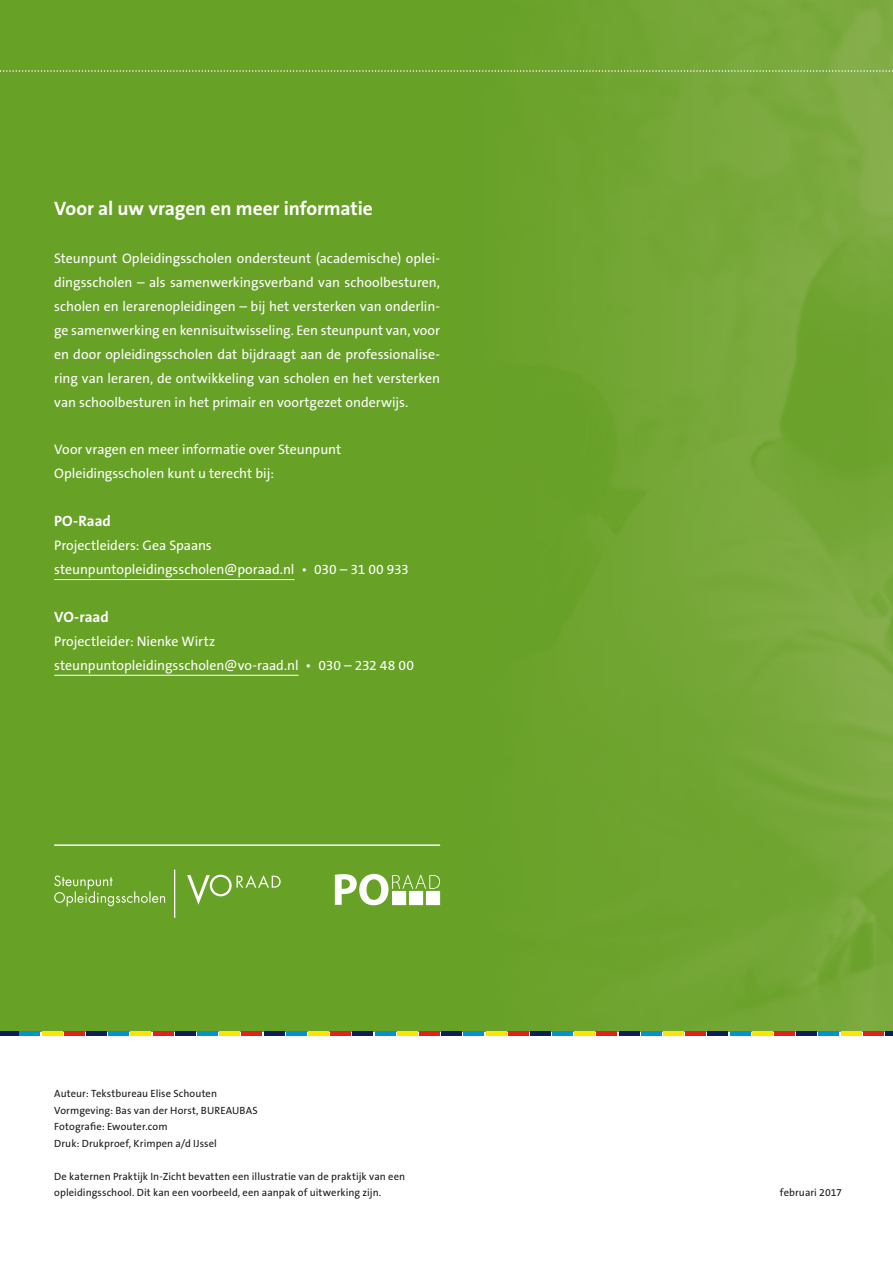
<style>
.page{position:relative;width:893px;height:1263px;background:#fff}
.page>*{position:absolute;margin:0;border:0;box-sizing:border-box;transform-origin:0 0}
.t1{font:700 19.5px "The Sans B7";letter-spacing:-.005em;color:#fff}
.par{font:700 15px "The Sans B7";letter-spacing:-.005em;color:#fff}
.par-2{font:13.8px/23.9px "The Sans B5 Plain";letter-spacing:-.005em;color:#fff;text-align:justify}
.par-3{font:10.5px/16.5px "The Sans B5 Plain";letter-spacing:.01em;color:#1a171c}
</style>
<div class="page">
<div style="left:0;top:0;width:893px;height:1031px;background:#67a126"></div>
<img style="left:334px;top:0;width:559px;height:1031px">
<hr style="left:54px;top:579px;width:240px;height:1px;background:#fff">
<hr style="left:54px;top:675px;width:245px;height:1px;background:#fff">
<svg style="left:335px;top:874px;width:105px;height:31px"></svg>
<svg style="left:54px;top:870px;width:227px;height:48px"></svg>
<hr style="left:54px;top:844px;width:386px;height:2px;background:#fff">
<div style="left:885px;top:1031px;width:8px;height:5px;background:#0f1d5d"></div>
<div style="left:863px;top:1031px;width:20px;height:5px;background:#e32119"></div>
<div style="left:841px;top:1031px;width:20px;height:5px;background:#ffe400"></div>
<div style="left:819px;top:1031px;width:20px;height:5px;background:#0093d0"></div>
<div style="left:175px;top:1031px;width:21px;height:5px;background:#0f1d5d"></div>
<div style="left:153px;top:1031px;width:20px;height:5px;background:#e32119"></div>
<div style="left:131px;top:1031px;width:20px;height:5px;background:#ffe400"></div>
<div style="left:108px;top:1031px;width:21px;height:5px;background:#0093d0"></div>
<div style="left:530px;top:1031px;width:21px;height:5px;background:#0f1d5d"></div>
<div style="left:508px;top:1031px;width:20px;height:5px;background:#e32119"></div>
<div style="left:486px;top:1031px;width:20px;height:5px;background:#ffe400"></div>
<div style="left:464px;top:1031px;width:20px;height:5px;background:#0093d0"></div>
<div style="left:708px;top:1031px;width:20px;height:5px;background:#0f1d5d"></div>
<div style="left:685px;top:1031px;width:21px;height:5px;background:#e32119"></div>
<div style="left:663px;top:1031px;width:21px;height:5px;background:#ffe400"></div>
<div style="left:641px;top:1031px;width:21px;height:5px;background:#0093d0"></div>
<div style="left:0;top:1031px;width:18px;height:5px;background:#0f1d5d"></div>
<div style="left:353px;top:1031px;width:20px;height:5px;background:#0f1d5d"></div>
<div style="left:330px;top:1031px;width:21px;height:5px;background:#e32119"></div>
<div style="left:308px;top:1031px;width:21px;height:5px;background:#ffe400"></div>
<div style="left:286px;top:1031px;width:21px;height:5px;background:#0093d0"></div>
<div style="left:796px;top:1031px;width:21px;height:5px;background:#0f1d5d"></div>
<div style="left:774px;top:1031px;width:21px;height:5px;background:#e32119"></div>
<div style="left:752px;top:1031px;width:21px;height:5px;background:#ffe400"></div>
<div style="left:730px;top:1031px;width:20px;height:5px;background:#0093d0"></div>
<div style="left:86px;top:1031px;width:21px;height:5px;background:#0f1d5d"></div>
<div style="left:64px;top:1031px;width:21px;height:5px;background:#e32119"></div>
<div style="left:42px;top:1031px;width:20px;height:5px;background:#ffe400"></div>
<div style="left:20px;top:1031px;width:20px;height:5px;background:#0093d0"></div>
<div style="left:441px;top:1031px;width:21px;height:5px;background:#0f1d5d"></div>
<div style="left:419px;top:1031px;width:21px;height:5px;background:#e32119"></div>
<div style="left:397px;top:1031px;width:20px;height:5px;background:#ffe400"></div>
<div style="left:375px;top:1031px;width:20px;height:5px;background:#0093d0"></div>
<div style="left:619px;top:1031px;width:20px;height:5px;background:#0f1d5d"></div>
<div style="left:597px;top:1031px;width:20px;height:5px;background:#e32119"></div>
<div style="left:574px;top:1031px;width:21px;height:5px;background:#ffe400"></div>
<div style="left:552px;top:1031px;width:21px;height:5px;background:#0093d0"></div>
<div style="left:264px;top:1031px;width:20px;height:5px;background:#0f1d5d"></div>
<div style="left:242px;top:1031px;width:20px;height:5px;background:#e32119"></div>
<div style="left:219px;top:1031px;width:21px;height:5px;background:#ffe400"></div>
<div style="left:197px;top:1031px;width:21px;height:5px;background:#0093d0"></div>
<svg style="left:0;top:70px;width:893px;height:2px"></svg>
<p class="t1" style="left:54px;top:198px;width:320px">Voor al uw vragen en meer informatie</p>
<p class="par-2" style="left:54px;top:247px;width:387px">Steunpunt Opleidingsscholen ondersteunt (academische) oplei&shy;dingsscholen – als samenwerkingsverband van schoolbesturen, scholen en lerarenopleidingen – bij het versterken van onderlin&shy;ge samenwerking en kennisuitwisseling. Een steunpunt van, voor en door opleidingsscholen dat bijdraagt aan de professionalise&shy;ring van leraren, de ontwikkeling van scholen en het versterken van schoolbesturen in het primair en voortgezet onderwijs.</p>
<p class="par-2" style="left:54px;top:438px;width:289px">Voor vragen en meer informatie over Steunpunt<br>Opleidingsscholen kunt u terecht bij:</p>
<p class="par" style="left:54px;top:513px;width:58px">PO-Raad</p>
<p class="par-2" style="left:54px;top:534px;width:159px">Projectleiders: Gea Spaans</p>
<p class="par-2" style="left:54px;top:558px;width:356px">steunpuntopleidingsscholen@poraad.nl • 030 – 31 00 933</p>
<p class="par" style="left:54px;top:609px;width:56px">VO-raad</p>
<p class="par-2" style="left:54px;top:630px;width:162px">Projectleider: Nienke Wirtz</p>
<p class="par-2" style="left:54px;top:654px;width:361px">steunpuntopleidingsscholen@vo-raad.nl • 030 – 232 48 00</p>
<p class="par-3" style="left:54px;top:1085px;width:164px">Auteur: Tekstbureau Elise Schouten</p>
<p class="par-3" style="left:54px;top:1102px;width:205px">Vormgeving: Bas van der Horst, BUREAUBAS</p>
<p class="par-3" style="left:54px;top:1118px;width:115px">Fotografie: Ewouter.com</p>
<p class="par-3" style="left:54px;top:1135px;width:164px">Druk: Drukproef, Krimpen a/d IJssel</p>
<p class="par-3" style="left:54px;top:1168px;width:352px">De katernen Praktijk In-Zicht bevatten een illustratie van de praktijk van een opleidingsschool. Dit kan een voorbeeld, een aanpak of uitwerking zijn.</p>
<p class="par-3" style="left:780px;top:1184px;width:63px">februari 2017</p>
</div>
